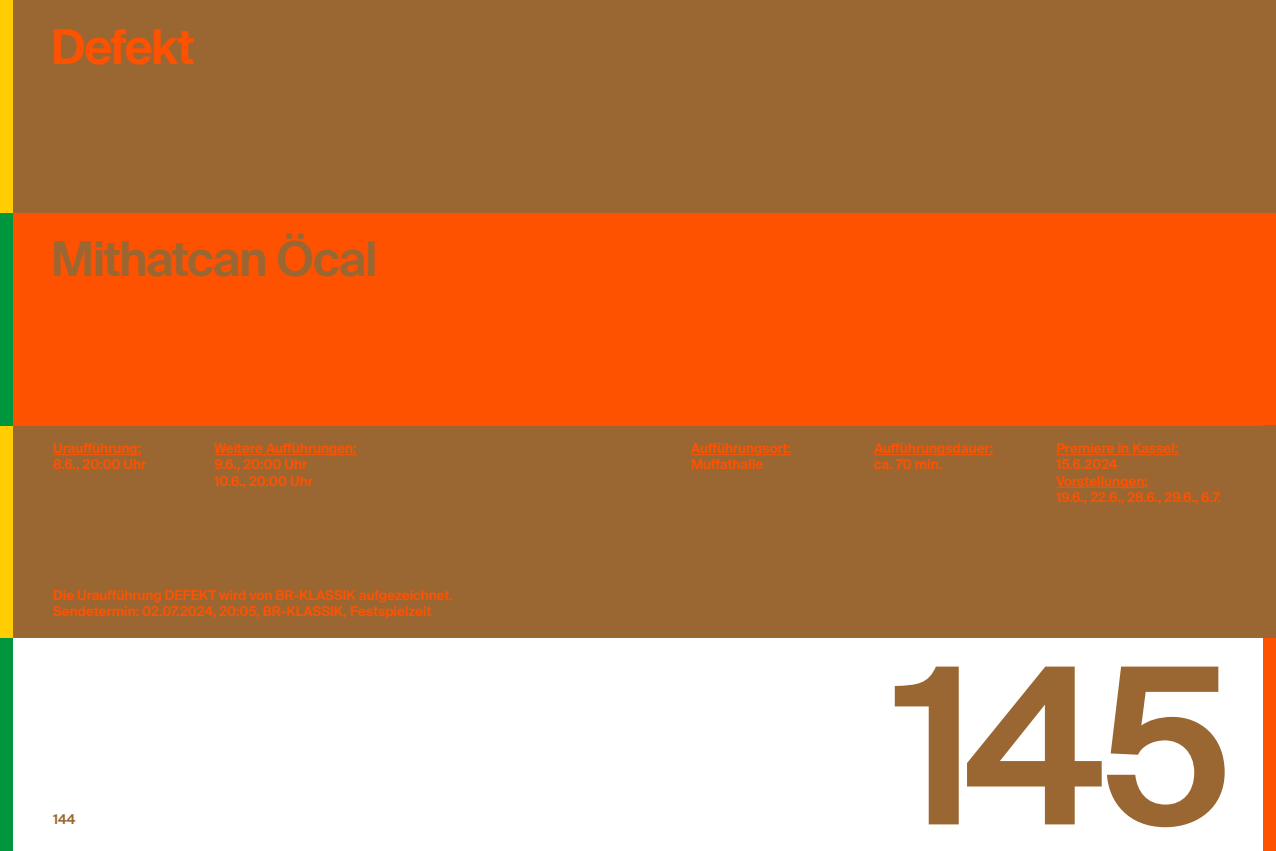
<style>
.page{position:relative;width:1276px;height:851px;background:#fff}
.page>*{position:absolute;margin:0;border:0;box-sizing:border-box;transform-origin:0 0}
.t1{font:600 217.5px "Suisse Intl";color:#9a6733}
.t2{font:600 48px "Suisse Intl";letter-spacing:-.03em;color:#9a6733}
.t3{font:600 48px "Suisse Intl";letter-spacing:-.035em;color:#ff5200}
.t4{font:600 13.5px/16.2px "Suisse Intl";color:#ff5200}
.t5{font:600 13.5px "Suisse Intl";color:#9a6733}
</style>
<div class="page">
<div style="left:0;top:425px;width:1276px;height:213px;background:#9a6733"></div>
<div style="left:0;top:0;width:1276px;height:213px;background:#9a6733"></div>
<div style="left:0;top:213px;width:1276px;height:212px;background:#ff5200"></div>
<div style="left:0;top:638px;width:13px;height:212px;background:#00963d"></div>
<div style="left:0;top:425px;width:13px;height:213px;background:#ffcd02"></div>
<div style="left:0;top:213px;width:13px;height:212px;background:#00963d"></div>
<div style="left:0;top:0;width:13px;height:213px;background:#ffcd02"></div>
<hr style="left:53px;top:454px;width:88px;height:1px;background:#ff5200">
<hr style="left:215px;top:454px;width:141px;height:1px;background:#ff5200">
<div style="left:1263px;top:638px;width:13px;height:212px;background:#ff5200"></div>
<hr style="left:691px;top:454px;width:100px;height:1px;background:#ff5200">
<hr style="left:874px;top:454px;width:119px;height:1px;background:#ff5200">
<hr style="left:1056px;top:454px;width:122px;height:1px;background:#ff5200">
<hr style="left:1056px;top:486px;width:91px;height:1px;background:#ff5200">
<h2 class="t3" style="left:51px;top:19px;width:145px">Defekt</h2>
<h2 class="t2" style="left:51px;top:231px;width:328px">Mithatcan Öcal</h2>
<p class="t4" style="left:53px;top:440px;width:95px">Uraufführung:<br>8.6., 20:00 Uhr</p>
<p class="t4" style="left:215px;top:440px;width:143px">Weitere Aufführungen:<br>9.6., 20:00 Uhr<br>10.6., 20:00 Uhr</p>
<p class="t4" style="left:53px;top:587px;width:401px">Die Uraufführung DEFEKT wird von BR-KLASSIK aufgezeichnet.<br>Sendetermin: 02.07.2024, 20:05, BR-KLASSIK, Festspielzeit</p>
<p class="t5" style="left:53px;top:811px;width:24px">144</p>
<p class="t4" style="left:691px;top:440px;width:101px">Aufführungsort:<br>Muffathalle</p>
<p class="t4" style="left:874px;top:440px;width:121px">Aufführungsdauer: ca. 70 min.</p>
<p class="t4" style="left:1056px;top:440px;width:166px">Premiere in Kassel:<br>15.6.2024<br>Vorstellungen:<br>19.6., 22.6., 28.6., 29.6., 6.7.</p>
<h1 class="t1" style="left:895px;top:620px;width:340px">145</h1>
</div>
